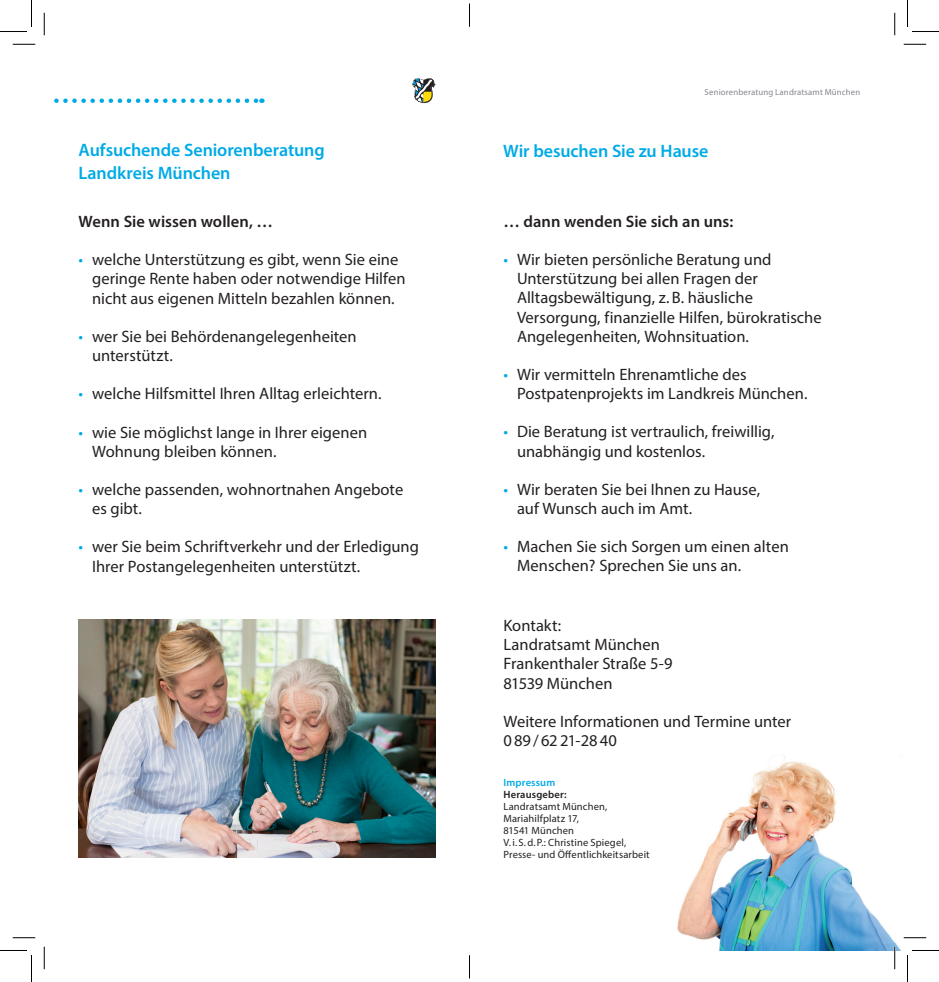
<style>
.page{position:relative;width:939px;height:982px;background:#fff}
.page>*{position:absolute;margin:0;border:0;box-sizing:border-box;transform-origin:0 0}
.t1{font:600 18px/22.5px "Myriad Pro";letter-spacing:-.005em;color:#00abe5}
.t2{font:16.5px/19.2px "Myriad Pro";color:#231f20}
.t3{font:600 16.5px "Myriad Pro";color:#231f20}
.t4{font:10.5px/12px "Myriad Pro";letter-spacing:.015em;color:#231f20}
.t5{font:600 10.5px "Myriad Pro";letter-spacing:.015em;color:#231f20}
.t6{font:600 10.5px "Myriad Pro";letter-spacing:.015em;color:#00abe5}
.t7{font:8.7px "Myriad Pro";letter-spacing:.02em;color:#83868c}
.s1{color:#00abe5}
</style>
<div class="page">
<svg style="left:54px;top:98px;width:208px;height:5px"></svg>
<svg style="left:412px;top:78px;width:24px;height:25px"></svg>
<img style="left:79px;top:619px;width:356px;height:238px">
<img style="left:677px;top:754px;width:224px;height:196px">
<hr style="left:894px;top:946px;width:2px;height:23px;background:#fff">
<svg style="left:13px;top:44px;width:22px;height:1px"></svg>
<svg style="left:904px;top:44px;width:22px;height:1px"></svg>
<svg style="left:13px;top:937px;width:22px;height:1px"></svg>
<svg style="left:904px;top:937px;width:22px;height:1px"></svg>
<svg style="left:44px;top:13px;width:1px;height:22px"></svg>
<svg style="left:44px;top:946px;width:1px;height:23px"></svg>
<svg style="left:894px;top:13px;width:1px;height:22px"></svg>
<svg style="left:894px;top:946px;width:1px;height:23px"></svg>
<svg style="left:0;top:0;width:32px;height:32px"></svg>
<svg style="left:0;top:950px;width:32px;height:31px"></svg>
<svg style="left:907px;top:0;width:32px;height:32px"></svg>
<svg style="left:907px;top:950px;width:32px;height:31px"></svg>
<svg style="left:469px;top:4px;width:1px;height:22px"></svg>
<svg style="left:469px;top:955px;width:1px;height:23px"></svg>
<p class="t1" style="left:79px;top:139px;width:248px">Aufsuchende Seniorenberatung<br>Landkreis München</p>
<p class="t3" style="left:79px;top:211px;width:196px">Wenn Sie wissen wollen, …</p>
<p class="t2" style="left:92px;top:250px;width:315px;text-indent:-13px"><span class="s1">•</span> welche Unterstützung es gibt, wenn Sie eine geringe Rente haben oder notwendige Hilfen nicht aus eigenen Mitteln bezahlen können.</p>
<p class="t2" style="left:92px;top:326px;width:266px;text-indent:-13px"><span class="s1">•</span> wer Sie bei Behördenangelegenheiten unterstützt.</p>
<p class="t2" style="left:79px;top:384px;width:304px"><span class="s1">•</span> welche Hilfsmittel Ihren Alltag erleichtern.</p>
<p class="t2" style="left:92px;top:422px;width:277px;text-indent:-13px"><span class="s1">•</span> wie Sie möglichst lange in Ihrer eigenen<br>Wohnung bleiben können.</p>
<p class="t2" style="left:92px;top:479px;width:313px;text-indent:-13px"><span class="s1">•</span> welche passenden, wohnortnahen Angebote es gibt.</p>
<p class="t2" style="left:92px;top:537px;width:328px;text-indent:-13px"><span class="s1">•</span> wer Sie beim Schriftverkehr und der Erledigung<br>Ihrer Postangelegenheiten unterstützt.</p>
<p class="t7" style="left:705px;top:87px;width:157px">Seniorenberatung Landratsamt München</p>
<p class="t1" style="left:503px;top:139px;width:207px">Wir besuchen Sie zu Hause</p>
<p class="t3" style="left:503px;top:211px;width:231px">… dann wenden Sie sich an uns:</p>
<p class="t2" style="left:517px;top:250px;width:306px;text-indent:-13px"><span class="s1">•</span> Wir bieten persönliche Beratung und Unterstützung bei allen Fragen der Alltagsbewältigung, z.B. häusliche Versorgung, finanzielle Hilfen, bürokratische Angelegenheiten, Wohnsituation.</p>
<p class="t2" style="left:517px;top:364px;width:292px;text-indent:-13px"><span class="s1">•</span> Wir vermitteln Ehrenamtliche des<br>Postpatenprojekts im Landkreis München.</p>
<p class="t2" style="left:517px;top:422px;width:259px;text-indent:-13px"><span class="s1">•</span> Die Beratung ist vertraulich, freiwillig, unabhängig und kostenlos.</p>
<p class="t2" style="left:517px;top:479px;width:245px;text-indent:-13px"><span class="s1">•</span> Wir beraten Sie bei Ihnen zu Hause, auf Wunsch auch im Amt.</p>
<p class="t2" style="left:517px;top:537px;width:273px;text-indent:-13px"><span class="s1">•</span> Machen Sie sich Sorgen um einen alten<br>Menschen? Sprechen Sie uns an.</p>
<p class="t2" style="left:503px;top:615px;width:170px">Kontakt:<br>Landratsamt München<br>Frankenthaler Straße 5-9<br>81539 München</p>
<p class="t2" style="left:503px;top:711px;width:289px">Weitere Informationen und Termine unter<br>0 89 / 62 21-28 40</p>
<p class="t6" style="left:503px;top:775px;width:53px">Impressum</p>
<p class="t5" style="left:503px;top:787px;width:65px">Herausgeber:</p>
<p class="t4" style="left:503px;top:800px;width:148px">Landratsamt München,<br>Mariahilfplatz 17,<br>81541 München<br>V.i. S.d.P.: Christine Spiegel,<br>Presse- und Öffentlichkeitsarbeit</p>
</div>
